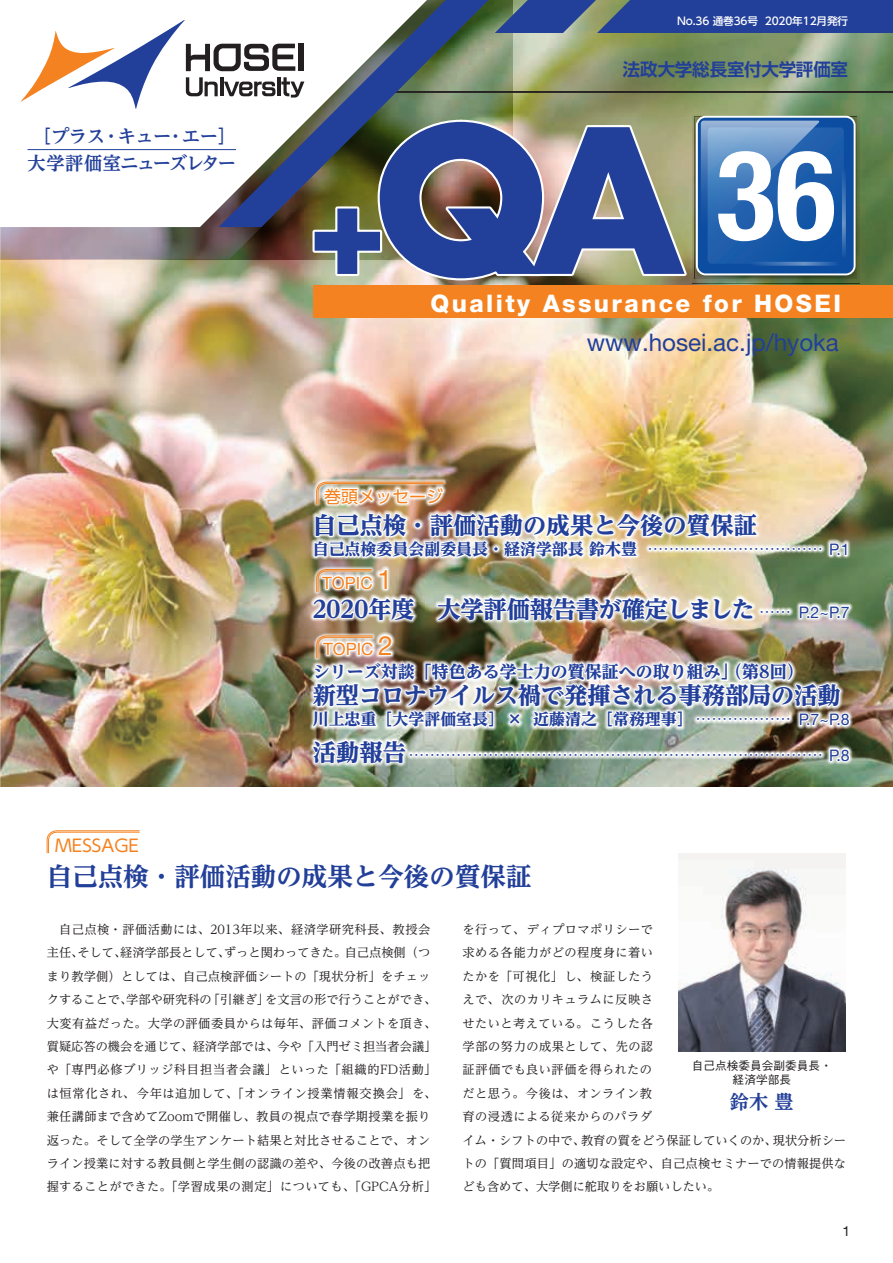
<style>
.page{position:relative;width:893px;height:1263px;background:#fff}
.page>*{position:absolute;margin:0;border:0;box-sizing:border-box;transform-origin:0 0}
.t1{font:700 condensed 124.8px "Helvetica Neue LT Std";color:#fff}
.t2{font:700 expanded 25.5px "UD Reimin Pr 6";color:#223f99}
.t3{font:800 24.15px "Helvetica Neue LT Std";letter-spacing:.1em;color:#fff}
.t4{font:24.15px "Helvetica Neue LT Std";color:#223f99}
.t5{font:800 23.4px "UD Reimin Pr 6";letter-spacing:-.015em;color:#223f99}
.t6{font:700 19.2px "UD Reimin Pr 6";color:#223f99}
.t7{font:700 18.3px "UD Reimin Pro";letter-spacing:-.075em;color:#223f99}
.t8{font:700 18.3px "UD Reimin Pro";letter-spacing:-.025em;color:#223f99}
.t9{font:700 17.55px "Shin Go Pro De";letter-spacing:-.01em;color:#223f99}
.t10{font:800 16.95px "UD Reimin Pr 6";color:#223f99}
.t11{font:16.95px "UD Shin Go Pr 6";color:#f58220}
.t12{font:16.95px "Helvetica Neue LT Std";color:#f58220}
.t13{font:800 15.9px "UD Reimin Pr 6";color:#223f99}
.t14{font:300 15.9px "UD Reimin Pr 6";color:#223f99}
.t15{font:13.8px "Helvetica Neue LT Std";color:#231f20}
.t16{font:12.15px/23.4px "UD Reimin Pr 6";letter-spacing:.02em;color:#231f20;text-align:center}
.t17{font:500 11.7px/14.1px "Gothic BBB Pr 6";color:#231f20;text-align:center}
.t18{font:500 10.65px "UD Shin Go Pr 6";letter-spacing:-.015em;color:#fff}
.s1{font-weight:300}
.s2{font-family:"Helvetica Neue LT Std";font-weight:400}
.s3{font-size:26.55px}
.s4{font-weight:300;font-size:15.9px}
.s5{font-family:"Helvetica Neue LT Std";font-weight:400;font-size:15.9px}
.s6{font-weight:800;font-size:23.4px}
</style>
<div class="page">
<img style="left:0;top:33px;width:893px;height:753px">
<svg style="left:0;top:0;width:512px;height:259px;background:#7f756e"></svg>
<hr style="left:370px;top:91px;width:523px;height:2px;background:#231f20">
<svg style="left:0;top:0;width:219px;height:227px"></svg>
<svg style="left:219px;top:0;width:269px;height:227px"></svg>
<svg style="left:495px;top:0;width:398px;height:33px;background:#2e4a92"></svg>
<hr style="left:28px;top:149px;width:208px;height:1px;background:#223f99">
<svg style="left:21px;top:20px;width:283px;height:89px"></svg>
<img style="left:310px;top:118px;width:381px;height:165px">
<svg style="left:692px;top:116px;width:167px;height:167px;background:#63744b"></svg>
<svg style="left:695px;top:117px;width:161px;height:161px"></svg>
<svg style="left:696px;top:116px;width:160px;height:159px"></svg>
<div style="left:698px;top:118px;width:156px;height:155px;background:#0d4da1;border-radius:8px"></div>
<svg style="left:701px;top:121px;width:145px;height:145px"></svg>
<div style="left:314px;top:286px;width:579px;height:32px;background:#f58220"></div>
<svg style="left:46px;top:830px;width:94px;height:24px"></svg>
<img style="left:679px;top:853px;width:166px;height:198px">
<img style="left:275px;top:481px;width:578px;height:299px">
<p class="t18" style="left:677px;top:13px;width:173px">No.36 通巻36号 2020年12月発行</p>
<h3 class="t8" style="left:33px;top:121px;width:204px">［プラス・キュー・エー］</h3>
<h3 class="t7" style="left:28px;top:148px;width:210px">大学評価室ニューズレター</h3>
<h3 class="t11" style="left:55px;top:831px;width:85px">MESSAGE</h3>
<h3 class="t9" style="left:623px;top:54px;width:227px">法政大学総長室付大学評価室</h3>
<h1 class="t1" style="left:716px;top:120px;width:122px">36</h1>
<h3 class="t3" style="left:430px;top:289px;width:412px">Quality Assurance for HOSEI</h3>
<h3 class="t4" style="left:587px;top:328px;width:253px">www.hosei.ac.jp/hyoka</h3>
<h3 class="t11" style="left:324px;top:483px;width:121px">巻頭メッセージ</h3>
<h3 class="t5" style="left:313px;top:506px;width:446px">自己点検・評価活動の成果と今後の質保証</h3>
<h3 class="t13" style="left:313px;top:536px;width:538px">自己点検委員会副委員長・経済学部長 鈴木豊<span class="s1">… ……………………………</span> <span class="s2">P.1</span></h3>
<h3 class="t12" style="left:322px;top:572px;width:71px">TOPIC <span class="s3">1</span></h3>
<h3 class="t5" style="left:312px;top:589px;width:539px">2020年度　大学評価報告書が確定しました<span class="s4">………</span> <span class="s5">P.2~P.7</span></h3>
<h3 class="t12" style="left:323px;top:638px;width:71px">TOPIC <span class="s3">2</span></h3>
<h3 class="t10" style="left:313px;top:658px;width:493px">シリーズ対談「特色ある学士力の質保証への取り組み」（第8回）</h3>
<h3 class="t5" style="left:313px;top:676px;width:530px">新型コロナウイルス禍で発揮される事務部局の活動</h3>
<h3 class="t13" style="left:313px;top:706px;width:538px">川上忠重［大学評価室長］ × 近藤清之［常務理事］<span class="s1">… ………………</span> <span class="s2">P.7~P.8</span></h3>
<h3 class="t14" style="left:313px;top:741px;width:538px"><span class="s6">活動報告</span>……………………………………………………………………… <span class="s2">P.8</span></h3>
<h2 class="t2" style="left:47px;top:855px;width:486px">自己点検・評価活動の成果と今後の質保証</h2>
<p class="t16" style="left:47px;top:917px;width:391px">自己点検・評価活動には、2013年以来、経済学研究科長、教授会<br>主任、そして、経済学部長として、ずっと関わってきた。自己点検側（つまり教学側）としては、自己点検評価シートの「現状分析」をチェックすることで、学部や研究科の「引継ぎ」を文言の形で行うことができ、大変有益だった。大学の評価委員からは毎年、評価コメントを頂き、質疑応答の機会を通じて、経済学部では、今や「入門ゼミ担当者会議」や「専門必修ブリッジ科目担当者会議」といった「組織的FD活動」は恒常化され、今年は追加して、「オンライン授業情報交換会」を、兼任講師まで含めてZoomで開催し、教員の視点で春学期授業を振り返った。そして全学の学生アンケート結果と対比させることで、オンライン授業に対する教員側と学生側の認識の差や、今後の改善点も把握することができた。「学習成果の測定」についても、「GPCA分析」</p>
<p class="t16" style="left:463px;top:917px;width:385px;text-align:left">を行って、ディプロマポリシーで<br>求める各能力がどの程度身に着い<br>たかを「可視化」し、検証したう<br>えで、次のカリキュラムに反映さ<br>せたいと考えている。こうした各<br>学部の努力の成果として、先の認<br>証評価でも良い評価を得られたの<br>だと思う。今後は、オンライン教<br>育の浸透による従来からのパラダ<br>イム・シフトの中で、教育の質をどう保証していくのか、現状分析シートの「質問項目」の適切な設定や、自己点検セミナーでの情報提供なども含めて、大学側に舵取りをお願いしたい。</p>
<p class="t17" style="left:692px;top:1058px;width:142px">自己点検委員会副委員長・経済学部長</p>
<h3 class="t6" style="left:730px;top:1086px;width:65px">鈴木 豊</h3>
<p class="t15" style="left:842px;top:1223px;width:9px">1</p>
</div>
